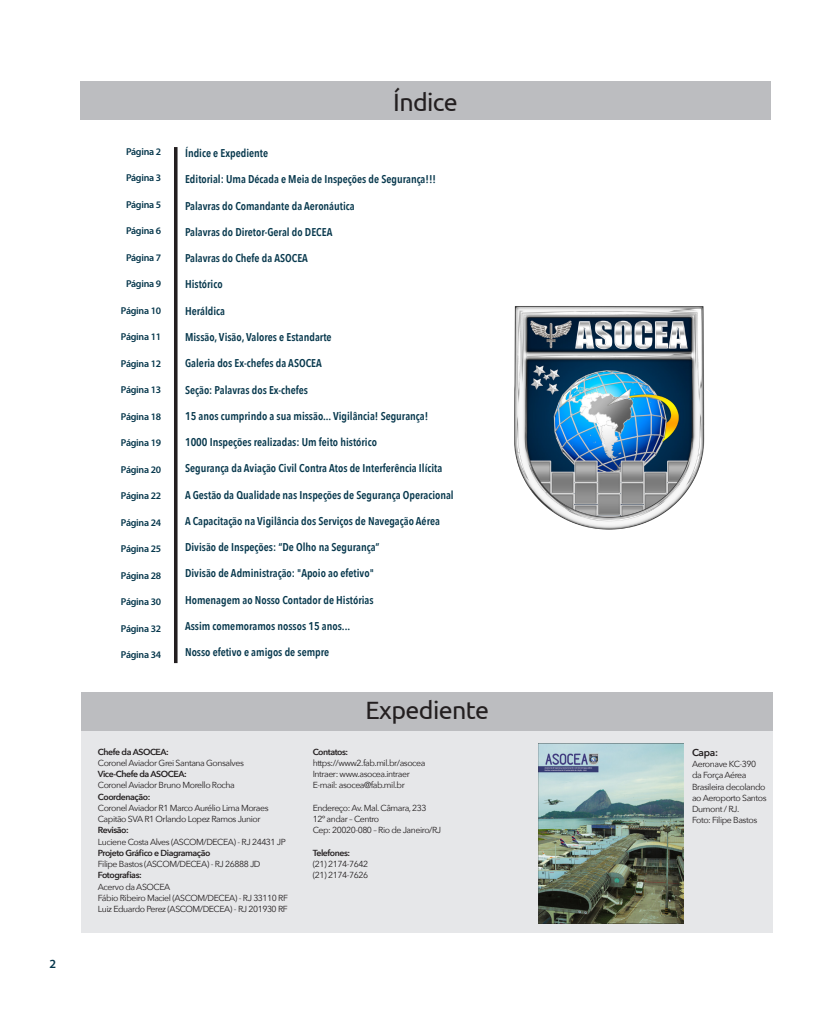
<style>
.page{position:relative;width:819px;height:1014px;background:#fff}
.page>*{position:absolute;margin:0;border:0;box-sizing:border-box;transform-origin:0 0}
.TítuloCISCEA{font:25px "Ubuntu";letter-spacing:-.025em;color:#231f20}
.t1{font:600 12.5px "Myriad Pro";color:#06374c}
.TextoCorpo1-1gcc{font:600 11.25px "Avenir Next Condensed";color:#06374c}
.TítuloCISCEA-2{font:600 10px "Myriad Pro";letter-spacing:-.025em;color:#06374c}
.TítuloCISCEA-3{font:600 10px "Avenir Next";color:#231f20}
.TítuloCISCEA-4{font:8.75px/11.2px "Avenir Next";letter-spacing:-.05em;color:#231f20}
.TítuloCISCEA-5{font:600 8.75px "Avenir Next";letter-spacing:-.05em;color:#231f20}
</style>
<div class="page">
<div style="left:81px;top:723px;width:691px;height:209px;background:#e6e7e9"></div>
<div style="left:81px;top:81px;width:689px;height:39px;background:#bcbdc0"></div>
<div style="left:81px;top:692px;width:691px;height:38px;background:#bcbdc0"></div>
<hr style="left:174px;top:147px;width:3px;height:516px;background:#231f20">
<img style="left:514px;top:306px;width:191px;height:224px">
<img style="left:539px;top:743px;width:144px;height:180px">
<p class="t1" style="left:50px;top:955px;width:8px">2</p>
<p class="TítuloCISCEA-2" style="left:126px;top:145px;width:37px">Página 2</p>
<p class="TítuloCISCEA-2" style="left:126px;top:171px;width:37px">Página 3</p>
<p class="TítuloCISCEA-2" style="left:126px;top:198px;width:37px">Página 5</p>
<p class="TítuloCISCEA-2" style="left:126px;top:224px;width:37px">Página 6</p>
<p class="TítuloCISCEA-2" style="left:126px;top:251px;width:37px">Página 7</p>
<p class="TítuloCISCEA-2" style="left:126px;top:277px;width:37px">Página 9</p>
<p class="TítuloCISCEA-2" style="left:121px;top:304px;width:42px">Página 10</p>
<p class="TítuloCISCEA-2" style="left:121px;top:330px;width:42px">Página 11</p>
<p class="TítuloCISCEA-2" style="left:121px;top:357px;width:42px">Página 12</p>
<p class="TítuloCISCEA-2" style="left:121px;top:383px;width:42px">Página 13</p>
<p class="TítuloCISCEA-2" style="left:121px;top:410px;width:42px">Página 18</p>
<p class="TítuloCISCEA-2" style="left:121px;top:436px;width:42px">Página 19</p>
<p class="TítuloCISCEA-2" style="left:121px;top:463px;width:42px">Página 20</p>
<p class="TítuloCISCEA-2" style="left:121px;top:489px;width:42px">Página 22</p>
<p class="TítuloCISCEA-2" style="left:121px;top:516px;width:42px">Página 24</p>
<p class="TítuloCISCEA-2" style="left:121px;top:542px;width:42px">Página 25</p>
<p class="TítuloCISCEA-2" style="left:121px;top:569px;width:42px">Página 28</p>
<p class="TítuloCISCEA-2" style="left:121px;top:595px;width:42px">Página 30</p>
<p class="TítuloCISCEA-2" style="left:121px;top:622px;width:42px">Página 32</p>
<p class="TítuloCISCEA-2" style="left:121px;top:648px;width:42px">Página 34</p>
<p class="TítuloCISCEA" style="left:393px;top:87px;width:66px">Índice</p>
<p class="TextoCorpo1-1gcc" style="left:185px;top:143px;width:85px">Índice e Expediente</p>
<p class="TextoCorpo1-1gcc" style="left:185px;top:170px;width:252px">Editorial: Uma Década e Meia de Inspeções de Segurança!!!</p>
<p class="TextoCorpo1-1gcc" style="left:185px;top:196px;width:171px">Palavras do Comandante da Aeronáutica</p>
<p class="TextoCorpo1-1gcc" style="left:185px;top:222px;width:149px">Palavras do Diretor-Geral do DECEA</p>
<p class="TextoCorpo1-1gcc" style="left:185px;top:248px;width:124px">Palavras do Chefe da ASOCEA</p>
<p class="TextoCorpo1-1gcc" style="left:185px;top:275px;width:39px">Histórico</p>
<p class="TextoCorpo1-1gcc" style="left:185px;top:301px;width:42px">Heráldica</p>
<p class="TextoCorpo1-1gcc" style="left:185px;top:327px;width:148px">Missão, Visão, Valores e Estandarte</p>
<p class="TextoCorpo1-1gcc" style="left:185px;top:353px;width:138px">Galeria dos Ex-chefes da ASOCEA</p>
<p class="TextoCorpo1-1gcc" style="left:185px;top:380px;width:125px">Seção: Palavras dos Ex-chefes</p>
<p class="TextoCorpo1-1gcc" style="left:185px;top:406px;width:245px">15 anos cumprindo a sua missão... Vigilância! Segurança!</p>
<p class="TextoCorpo1-1gcc" style="left:185px;top:432px;width:193px">1000 Inspeções realizadas: Um feito histórico</p>
<p class="TextoCorpo1-1gcc" style="left:185px;top:458px;width:259px">Segurança da Aviação Civil Contra Atos de Interferência Ilícita</p>
<p class="TextoCorpo1-1gcc" style="left:185px;top:485px;width:270px">A Gestão da Qualidade nas Inspeções de Segurança Operacional</p>
<p class="TextoCorpo1-1gcc" style="left:185px;top:511px;width:256px">A Capacitação na Vigilância dos Serviços de Navegação Aérea</p>
<p class="TextoCorpo1-1gcc" style="left:185px;top:537px;width:196px">Divisão de Inspeções: “De Olho na Segurança”</p>
<p class="TextoCorpo1-1gcc" style="left:185px;top:563px;width:190px">Divisão de Administração: "Apoio ao efetivo"</p>
<p class="TextoCorpo1-1gcc" style="left:185px;top:590px;width:190px">Homenagem ao Nosso Contador de Histórias</p>
<p class="TextoCorpo1-1gcc" style="left:185px;top:616px;width:167px">Assim comemoramos nossos 15 anos...</p>
<p class="TextoCorpo1-1gcc" style="left:185px;top:642px;width:146px">Nosso efetivo e amigos de sempre</p>
<p class="TítuloCISCEA" style="left:365px;top:695px;width:125px">Expediente</p>
<p class="TítuloCISCEA-5" style="left:98px;top:744px;width:72px">Chefe da ASOCEA:</p>
<p class="TítuloCISCEA-4" style="left:98px;top:756px;width:147px">Coronel Aviador Grei Santana Gonsalves</p>
<p class="TítuloCISCEA-5" style="left:98px;top:766px;width:90px">Vice-Chefe da ASOCEA:</p>
<p class="TítuloCISCEA-4" style="left:98px;top:779px;width:138px">Coronel Aviador Bruno Morello Rocha</p>
<p class="TítuloCISCEA-5" style="left:98px;top:789px;width:54px">Coordenação:</p>
<p class="TítuloCISCEA-4" style="left:98px;top:801px;width:172px">Coronel Aviador R1 Marco Aurélio Lima Moraes</p>
<p class="TítuloCISCEA-4" style="left:98px;top:813px;width:164px">Capitão SVA R1 Orlando Lopez Ramos Junior</p>
<p class="TítuloCISCEA-5" style="left:98px;top:822px;width:32px">Revisão:</p>
<p class="TítuloCISCEA-4" style="left:98px;top:835px;width:189px">Luciene Costa Alves (ASCOM/DECEA) - RJ 24431 JP</p>
<p class="TítuloCISCEA-5" style="left:98px;top:845px;width:114px">Projeto Gráfico e Diagramação</p>
<p class="TítuloCISCEA-4" style="left:98px;top:858px;width:164px">Filipe Bastos (ASCOM/DECEA) - RJ 26888 JD</p>
<p class="TítuloCISCEA-5" style="left:98px;top:867px;width:45px">Fotografias:</p>
<p class="TítuloCISCEA-4" style="left:98px;top:880px;width:74px">Acervo da ASOCEA</p>
<p class="TítuloCISCEA-4" style="left:98px;top:891px;width:191px">Fábio Ribeiro Maciel (ASCOM/DECEA) - RJ 33110 RF</p>
<p class="TítuloCISCEA-4" style="left:98px;top:903px;width:191px">Luiz Eduardo Perez (ASCOM/DECEA) - RJ 201930 RF</p>
<p class="TítuloCISCEA-5" style="left:313px;top:744px;width:37px">Contatos:</p>
<p class="TítuloCISCEA-4" style="left:313px;top:756px;width:114px">https://www2.fab.mil.br/asocea</p>
<p class="TítuloCISCEA-4" style="left:313px;top:768px;width:99px">Intraer: www.asocea.intraer</p>
<p class="TítuloCISCEA-4" style="left:313px;top:779px;width:94px">E-mail: asocea@fab.mil.br</p>
<p class="TítuloCISCEA-4" style="left:313px;top:801px;width:115px">Endereço: Av. Mal. Câmara, 233</p>
<p class="TítuloCISCEA-4" style="left:313px;top:813px;width:68px">12º andar – Centro</p>
<p class="TítuloCISCEA-4" style="left:313px;top:824px;width:130px">Cep: 20020-080 – Rio de Janeiro/RJ</p>
<p class="TítuloCISCEA-5" style="left:313px;top:845px;width:39px">Telefones:</p>
<p class="TítuloCISCEA-4" style="left:313px;top:858px;width:57px">(21) 2174-7642</p>
<p class="TítuloCISCEA-4" style="left:313px;top:869px;width:57px">(21) 2174-7626</p>
<p class="TítuloCISCEA-3" style="left:692px;top:743px;width:28px">Capa:</p>
<p class="TítuloCISCEA-4" style="left:692px;top:758px;width:76px">Aeronave KC-390 da Força Aérea<br>Brasileira decolando ao Aeroporto Santos<br>Dumont / RJ.</p>
<p class="TítuloCISCEA-4" style="left:692px;top:814px;width:67px">Foto: Filipe Bastos</p>
</div>
